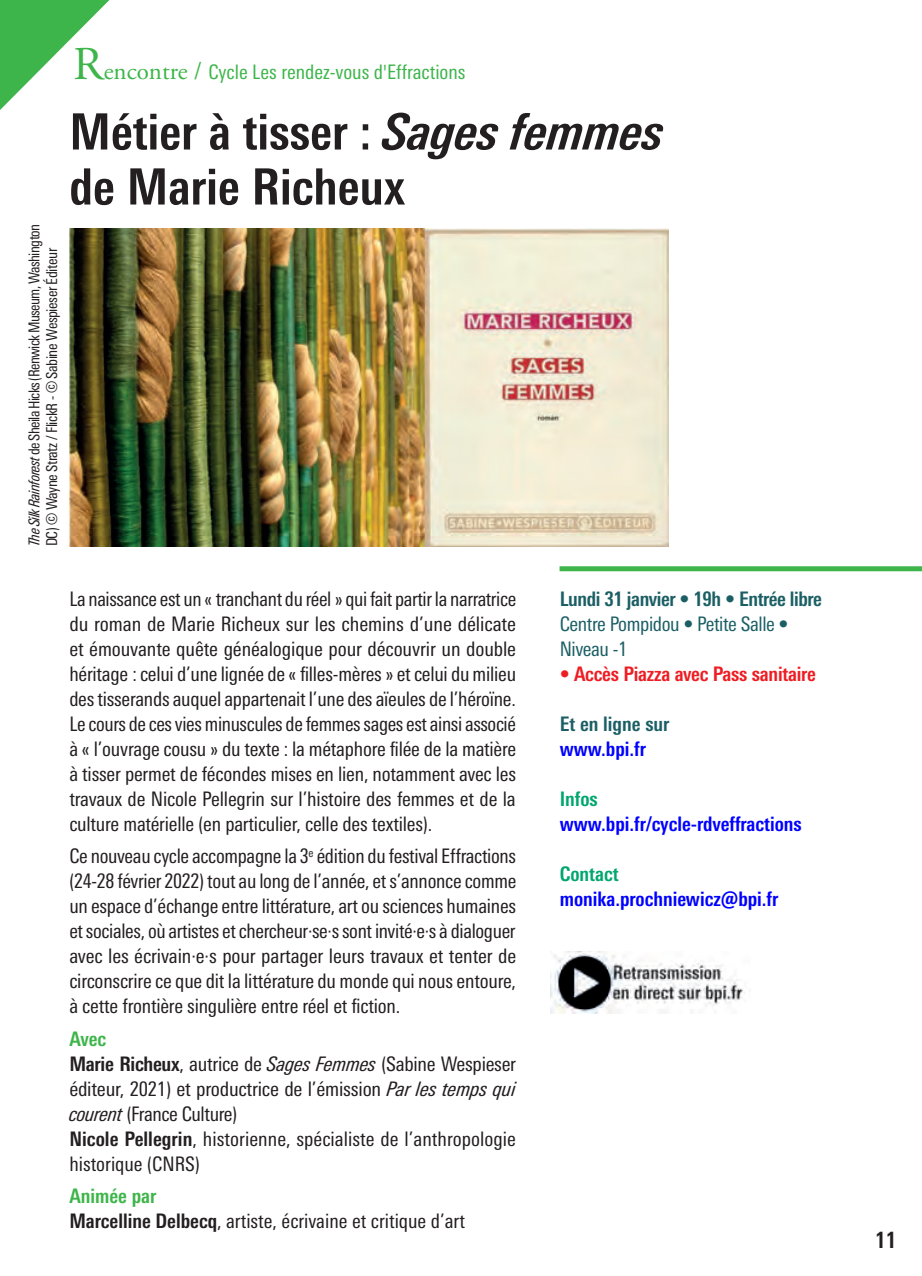
<style>
.page{position:relative;width:922px;height:1276px;background:#fff}
.page>*{position:absolute;margin:0;border:0;box-sizing:border-box;transform-origin:0 0}
.t1{font:700 condensed 50px/55px "Univers Next Pro";color:#231f20}
.t2{font:700 condensed 22.5px "Univers Next Pro";color:#231f20}
.t3{font:condensed 20px/25px "Univers Next Pro";letter-spacing:-.01em;color:#231f20;text-align:justify}
.t4{font:700 condensed 20px "Univers Next Pro";color:#00f}
.t5{font:condensed 20px "Univers Next Pro";color:#3db54a}
.t6{font:condensed 20px/25px "Univers Next Pro";letter-spacing:-.02em;color:#1b5f65}
.t7{font:700 condensed 20px "Univers Next Pro";letter-spacing:-.02em;color:#1b5f65}
.t8{font:700 condensed 20px "Univers Next Pro";letter-spacing:-.01em;color:#ee1d23}
.t9{font:700 condensed 20px "Univers Next Pro";color:#3db54a}
.t10{font:700 condensed 20px "Univers Next Pro";color:#1b5f65}
.t11{font:700 condensed 20px "Univers Next Pro";color:#00a66e}
.t12{font:condensed 15px/17.5px "Univers Next Pro";letter-spacing:-.04em;color:#231f20}
.s1{font-family:"Adobe Garamond Pro";font-stretch:normal;font-size:47px}
.s2{font-family:"Adobe Garamond Pro";font-stretch:normal;font-size:25px}
.s3{font-style:italic}
.s4{font-weight:700}
</style>
<div class="page">
<svg style="left:0;top:0;width:110px;height:110px"></svg>
<div style="left:559px;top:566px;width:362px;height:5px;background:#3db54a"></div>
<img style="left:550px;top:951px;width:195px;height:62px">
<img style="left:70px;top:229px;width:598px;height:318px">
<p class="t5" style="left:73px;top:60px;width:394px"><span class="s1">R</span><span class="s2">encontre /</span> Cycle Les rendez-vous d'Effractions</p>
<p class="t12" style="left:25px;top:546px;width:324px;rotate:-90deg"><span class="s3">The Silk Rainforest</span> de Sheila Hicks (Renwick Museum, Washington<br>DC) © Wayne Stratz / FlickR - © Sabine Wespieser Éditeur</p>
<p class="t1" style="left:69px;top:104px;width:596px">Métier à tisser : <span class="s3">Sages femmes </span>de Marie Richeux</p>
<p class="t3" style="left:69px;top:586px;width:448px">La naissance est un « tranchant du réel » qui fait partir la narratrice du roman de Marie Richeux sur les chemins d’une délicate et émouvante quête généalogique pour découvrir un double héritage : celui d’une lignée de « filles-mères » et celui du milieu des tisserands auquel appartenait l’une des aïeules de l’héroïne.<br>Le cours de ces vies minuscules de femmes sages est ainsi associé à « l’ouvrage cousu » du texte : la métaphore filée de la matière à tisser permet de fécondes mises en lien, notamment avec les travaux de Nicole Pellegrin sur l’histoire des femmes et de la culture matérielle (en particulier, celle des textiles).</p>
<p class="t3" style="left:69px;top:843px;width:448px">Ce nouveau cycle accompagne la 3<sup>e</sup> édition du festival Effractions (24-28 février 2022) tout au long de l’année, et s’annonce comme un espace d’échange entre littérature, art ou sciences humaines et sociales, où artistes et chercheur·se·s sont invité·e·s à dialoguer avec les écrivain·e·s pour partager leurs travaux et tenter de circonscrire ce que dit la littérature du monde qui nous entoure, à cette frontière singulière entre réel et fiction.</p>
<p class="t9" style="left:69px;top:1026px;width:38px">Avec</p>
<p class="t3" style="left:69px;top:1051px;width:448px"><span class="s4">Marie Richeux</span>, autrice de <span class="s3">Sages Femmes</span> (Sabine Wespieser éditeur, 2021) et productrice de l’émission <span class="s3">Par les temps qui courent</span> (France Culture)</p>
<p class="t3" style="left:69px;top:1126px;width:448px"><span class="s4">Nicole Pellegrin</span>, historienne, spécialiste de l’anthropologie historique (CNRS)</p>
<p class="t9" style="left:69px;top:1183px;width:88px">Animée par</p>
<p class="t3" style="left:69px;top:1208px;width:397px"><span class="s4">Marcelline Delbecq</span>, artiste, écrivaine et critique d’art</p>
<p class="t7" style="left:559px;top:587px;width:264px">Lundi 31 janvier • 19h • Entrée libre</p>
<p class="t6" style="left:559px;top:611px;width:230px">Centre Pompidou • Petite Salle •<br>Niveau -1</p>
<p class="t8" style="left:559px;top:662px;width:258px">• Accès Piazza avec Pass sanitaire</p>
<p class="t10" style="left:559px;top:712px;width:111px">Et en ligne sur</p>
<p class="t4" style="left:559px;top:737px;width:88px">www.bpi.fr</p>
<p class="t11" style="left:559px;top:787px;width:40px">Infos</p>
<p class="t4" style="left:559px;top:812px;width:243px">www.bpi.fr/cycle-rdveffractions</p>
<p class="t11" style="left:559px;top:862px;width:60px">Contact</p>
<p class="t4" style="left:559px;top:887px;width:220px">monika.prochniewicz@bpi.fr</p>
<p class="t2" style="left:874px;top:1226px;width:23px">11</p>
</div>
